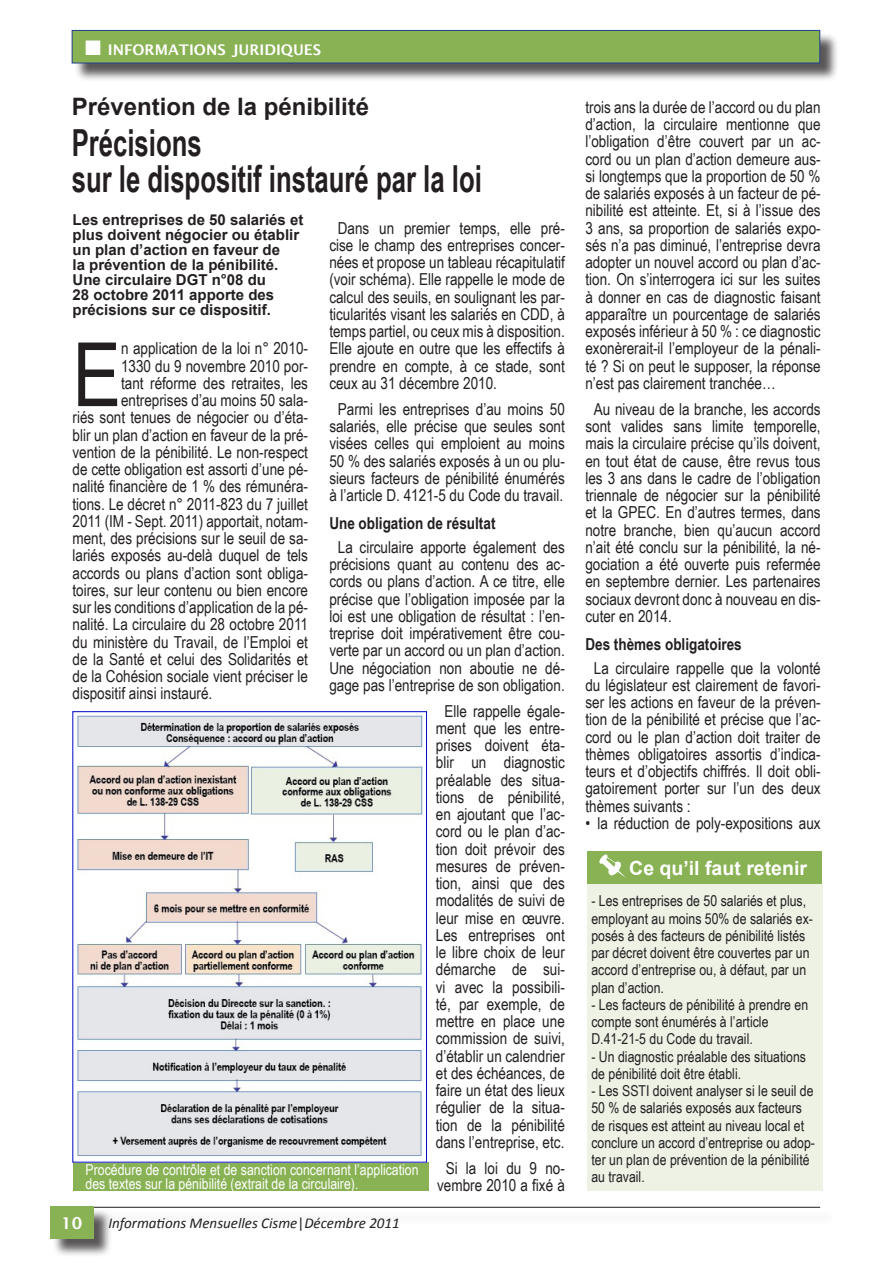
<style>
.page{position:relative;width:893px;height:1263px;background:#fff}
.page>*{position:absolute;margin:0;border:0;box-sizing:border-box;transform-origin:0 0}
.t1{font:88.8px "Arial Narrow";color:#231f20}
.t2{font:700 37.35px/36px "Arial Narrow";color:#231f20;scale:.84 1}
.t3{font:700 24px "Arial";color:#231f20}
.t4{font:700 19.5px "Arial";color:#fff}
.t5{font:16.5px/17.2px "Arial Narrow";color:#231f20;text-align:justify}
.t6{font:700 16.5px "Arial Narrow";color:#231f20}
.t7{font:600 16.5px "Lucida Sans";color:#fff}
.t8{font:15px/17.2px "Arial Narrow";color:#231f20}
.t9{font:700 15px/15px "Arial";color:#231f20}
.t10{font:15px/14.2px "Arial Narrow";color:#fff}
.t11{font:italic 15px "Calibri";color:#231f20}
.t12{font:600 14.7px "Lucida Sans";color:#fff}
.s1{font-style:normal}
</style>
<div class="page">
<div style="left:74px;top:1209px;width:761px;height:17px;background:#fafafa"></div>
<hr style="left:72px;top:1207px;width:748px;height:1px;background:#231f20">
<div style="left:52px;top:1208px;width:60px;height:49px;background:#231f20;opacity:.75"></div>
<div style="left:50px;top:1206px;width:43px;height:32px;background:#88b254"></div>
<div style="left:74px;top:32px;width:765px;height:50px;background:#231f20;opacity:.75"></div>
<div style="left:72px;top:30px;width:748px;height:33px;background:#88b254"></div>
<div style="left:72px;top:30px;width:748px;height:33px;border:1px solid #253f8e"></div>
<div style="left:587px;top:884px;width:235px;height:306px;background:#edf2e5"></div>
<div style="left:587px;top:851px;width:235px;height:33px;background:#88b254"></div>
<div style="left:73px;top:1162px;width:355px;height:29px;background:#88b254"></div>
<img style="left:76px;top:715px;width:349px;height:442px">
<div style="left:73px;top:711px;width:354px;height:451px;border:1px solid #0008c3"></div>
<p class="t12" style="left:85px;top:41px;width:237px">■ INFORMATIONS JURIDIQUES</p>
<h3 class="t3" style="left:72px;top:91px;width:299px">Prévention de la pénibilité</h3>
<h2 class="t2" style="left:72px;top:124px;width:490px">Précisions<br>sur le dispositif instauré par la loi</h2>
<p class="t9" style="left:73px;top:213px;width:232px">Les entreprises de 50 salariés et plus doivent négocier ou établir un plan d’action en faveur de<br>la prévention de la pénibilité.<br>Une circulaire DGT n°08 du<br>28 octobre 2011 apporte des précisions sur ce dispositif.</p>
<h1 class="t1" style="left:73px;top:324px;width:50px">E</h1>
<p class="t5" style="left:121px;top:340px;width:188px">n application de la loi n° 2010-</p>
<p class="t5" style="left:329px;top:219px;width:237px;text-indent:9px">Dans un premier temps, elle pré&shy;cise le champ des entreprises concer&shy;nées et propose un tableau récapitulatif (voir schéma). Elle rappelle le mode de calcul des seuils, en soulignant les par&shy;ticularités visant les salariés en CDD, à temps partiel, ou ceux mis à disposition.<br>Elle ajoute en outre que les effectifs à prendre en compte, à ce stade, sont ceux au 31 décembre 2010.</p>
<p class="t5" style="left:329px;top:400px;width:237px;text-align:center">Parmi les entreprises d’au moins 50 salariés, elle précise que seules sont visées celles qui emploient au moins 50 % des salariés exposés à un ou plu&shy;sieurs facteurs de pénibilité énumérés à l’article D. 4121-5 du Code du travail.</p>
<p class="t6" style="left:329px;top:513px;width:168px">Une obligation de résultat</p>
<p class="t5" style="left:329px;top:538px;width:237px;text-align:center">La circulaire apporte également des précisions quant au contenu des ac&shy;cords ou plans d’action. A ce titre, elle précise que l’obligation imposée par la loi est une obligation de résultat : l’en&shy;treprise doit impérativement être cou&shy;verte par un accord ou un plan d’action.<br>Une négociation non aboutie ne dé&shy;gage pas l’entreprise de son obligation.</p>
<p class="t5" style="left:436px;top:702px;width:131px;text-align:center">Elle rappelle égale&shy;ment que les entre&shy;prises doivent éta&shy;blir un diagnostic préalable des situa&shy;tions de pénibilité, en ajoutant que l’ac&shy;cord ou le plan d’ac&shy;tion doit prévoir des mesures de préven&shy;tion, ainsi que des modalités de suivi de leur mise en œuvre.<br>Les entreprises ont le libre choix de leur démarche de sui&shy;vi avec la possibili&shy;té, par exemple, de mettre en place une commission de suivi, d’établir un calendrier et des échéances, de faire un état des lieux régulier de la situa&shy;tion de la pénibilité dans l’entreprise, etc.</p>
<p class="t5" style="left:437px;top:1159px;width:129px;text-align:center">Si la loi du 9 no&shy;vembre 2010 a fixé à</p>
<p class="t5" style="left:121px;top:357px;width:188px">1330 du 9 novembre 2010 por-</p>
<p class="t5" style="left:121px;top:374px;width:188px">tant réforme des retraites, les</p>
<p class="t5" style="left:121px;top:392px;width:188px">entreprises d’au moins 50 sala-</p>
<p class="t5" style="left:73px;top:409px;width:237px">riés sont tenues de négocier ou d’éta-</p>
<p class="t5" style="left:73px;top:426px;width:237px">blir un plan d’action en faveur de la pré-</p>
<p class="t5" style="left:73px;top:443px;width:237px">vention de la pénibilité. Le non-respect</p>
<p class="t5" style="left:73px;top:461px;width:237px">de cette obligation est assorti d’une pé-</p>
<p class="t5" style="left:73px;top:478px;width:237px">nalité financière de 1 % des rémunéra-</p>
<p class="t5" style="left:73px;top:495px;width:237px">tions. Le décret n° 2011-823 du 7 juillet</p>
<p class="t5" style="left:73px;top:512px;width:237px">2011 (IM - Sept. 2011) apportait, notam-</p>
<p class="t5" style="left:73px;top:530px;width:237px">ment, des précisions sur le seuil de sa-</p>
<p class="t5" style="left:73px;top:547px;width:237px">lariés exposés au-delà duquel de tels</p>
<p class="t5" style="left:73px;top:564px;width:237px">accords ou plans d’action sont obliga-</p>
<p class="t5" style="left:73px;top:581px;width:237px">toires, sur leur contenu ou bien encore</p>
<p class="t5" style="left:73px;top:599px;width:237px">sur les conditions d’application de la pé-</p>
<p class="t5" style="left:73px;top:616px;width:237px">nalité. La circulaire du 28 octobre 2011</p>
<p class="t5" style="left:73px;top:633px;width:237px">du ministère du Travail, de l’Emploi et</p>
<p class="t5" style="left:73px;top:650px;width:237px">de la Santé et celui des Solidarités et</p>
<p class="t5" style="left:73px;top:668px;width:237px">de la Cohésion sociale vient préciser le</p>
<p class="t5" style="left:73px;top:685px;width:141px">dispositif ainsi instauré.</p>
<p class="t10" style="left:86px;top:1162px;width:334px">Procédure de contrôle et de sanction concernant l’application des textes sur la pénibilité (extrait de la circulaire).</p>
<p class="t7" style="left:61px;top:1213px;width:23px">10</p>
<p class="t11" style="left:108px;top:1213px;width:293px">Informations Mensuelles Cisme<span class="s1">|</span>Décembre 2011</p>
<p class="t5" style="left:585px;top:98px;width:237px">trois ans la durée de l’accord ou du plan d’action, la circulaire mentionne que l’obligation d’être couvert par un ac&shy;cord ou un plan d’action demeure aus&shy;si longtemps que la proportion de 50 % de salariés exposés à un facteur de pé&shy;nibilité est atteinte. Et, si à l’issue des 3 ans, sa proportion de salariés expo&shy;sés n’a pas diminué, l’entreprise devra adopter un nouvel accord ou plan d’ac&shy;tion. On s’interrogera ici sur les suites à donner en cas de diagnostic faisant apparaître un pourcentage de salariés exposés inférieur à 50 % : ce diagnostic exonèrerait-il l’employeur de la pénali&shy;té ? Si on peut le supposer, la réponse n’est pas clairement tranchée…</p>
<p class="t5" style="left:585px;top:400px;width:237px;text-indent:9px">Au niveau de la branche, les accords sont valides sans limite temporelle, mais la circulaire précise qu’ils doivent, en tout état de cause, être revus tous les 3 ans dans le cadre de l’obligation triennale de négocier sur la pénibilité et la GPEC. En d’autres termes, dans notre branche, bien qu’aucun accord n’ait été conclu sur la pénibilité, la né&shy;gociation a été ouverte puis refermée en septembre dernier. Les partenaires sociaux devront donc à nouveau en dis&shy;cuter en 2014.</p>
<p class="t6" style="left:585px;top:634px;width:158px">Des thèmes obligatoires</p>
<p class="t5" style="left:585px;top:659px;width:237px;text-indent:9px">La circulaire rappelle que la volonté du législateur est clairement de favori&shy;ser les actions en faveur de la préven&shy;tion de la pénibilité et précise que l’ac&shy;cord ou le plan d’action doit traiter de thèmes obligatoires assortis d’indica&shy;teurs et d’objectifs chiffrés. Il doit obli&shy;gatoirement porter sur l’un des deux thèmes suivants :</p>
<p class="t5" style="left:585px;top:814px;width:237px">• la réduction de poly-expositions aux</p>
<p class="t4" style="left:629px;top:855px;width:179px">Ce qu’il faut retenir</p>
<p class="t8" style="left:591px;top:892px;width:223px">- Les entreprises de 50 salariés et plus, employant au moins 50% de salariés ex&shy;posés à des facteurs de pénibilité listés par décret doivent être couvertes par un accord d’entreprise ou, à défaut, par un plan d’action.</p>
<p class="t8" style="left:591px;top:996px;width:218px">- Les facteurs de pénibilité à prendre en compte sont énumérés à l’article<br>D.41-21-5 du Code du travail.</p>
<p class="t8" style="left:591px;top:1048px;width:216px">- Un diagnostic préalable des situations de pénibilité doit être établi.</p>
<p class="t8" style="left:591px;top:1082px;width:225px">- Les SSTI doivent analyser si le seuil de 50 % de salariés exposés aux facteurs de risques est atteint au niveau local et conclure un accord d’entreprise ou adop&shy;ter un plan de prévention de la pénibilité au travail.</p>
</div>
